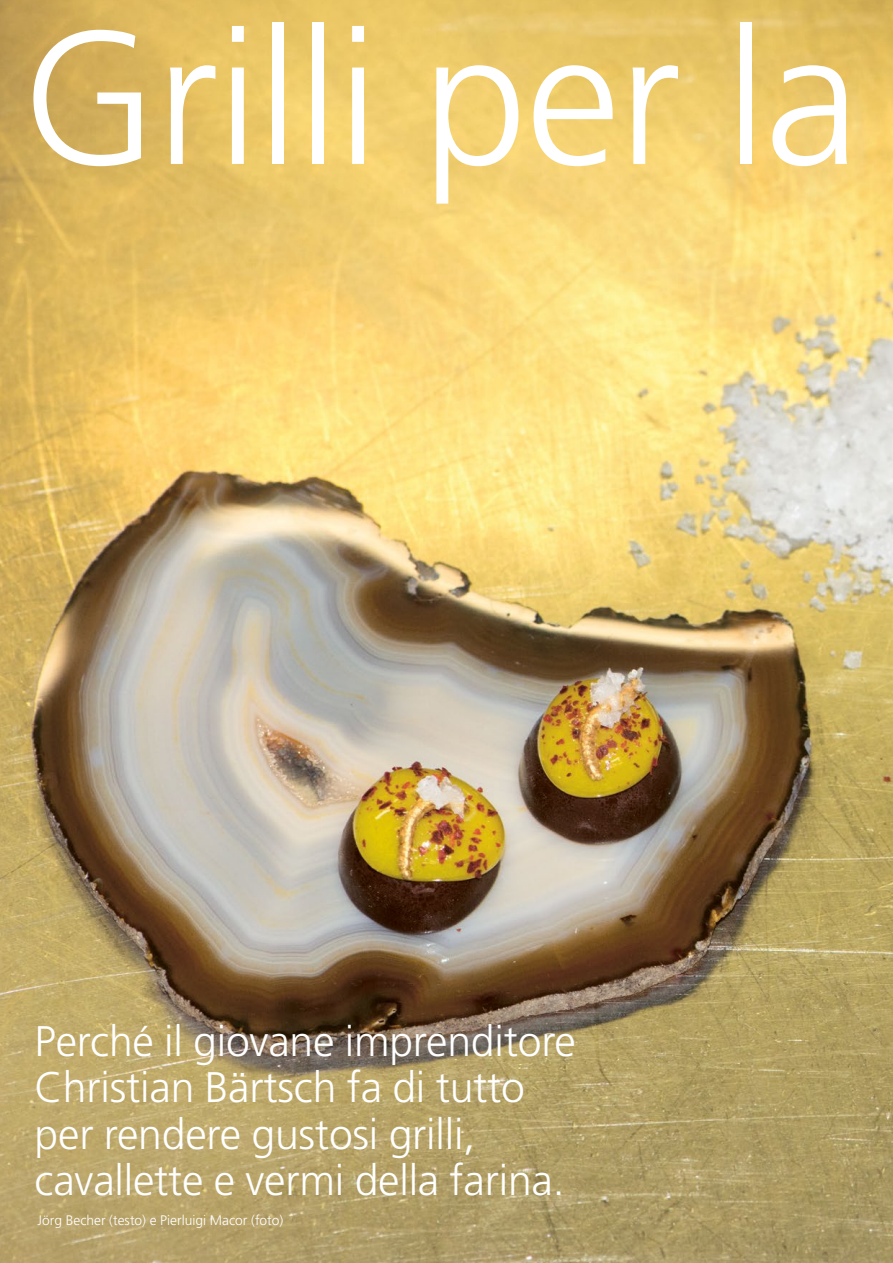
<style>
.page{position:relative;width:893px;height:1263px;background:#fff}
.page>*{position:absolute;margin:0;border:0;box-sizing:border-box;transform-origin:0 0}
._08_Titel_gross{font:300 189px "Frutiger LT Std";letter-spacing:-.01em;color:#fff}
._09_Lead{font:300 42.75px/46.5px "Frutiger LT Std";letter-spacing:-.005em;color:#fff}
._10_Autor{font:300 13.8px "Frutiger LT Std";color:#fff}
</style>
<div class="page">
<img style="left:0;top:0;width:893px;height:1263px">
<p class="_08_Titel_gross" style="left:21px;top:-8px;width:840px">Grilli per la</p>
<p class="_09_Lead" style="left:35px;top:1018px;width:543px">Perché il giovane imprenditore<br>Christian Bärtsch fa di tutto per rendere gustosi grilli, cavallette e vermi della farina.</p>
<p class="_10_Autor" style="left:38px;top:1213px;width:247px">Jörg Becher (testo) e Pierluigi Macor (foto)</p>
</div>
